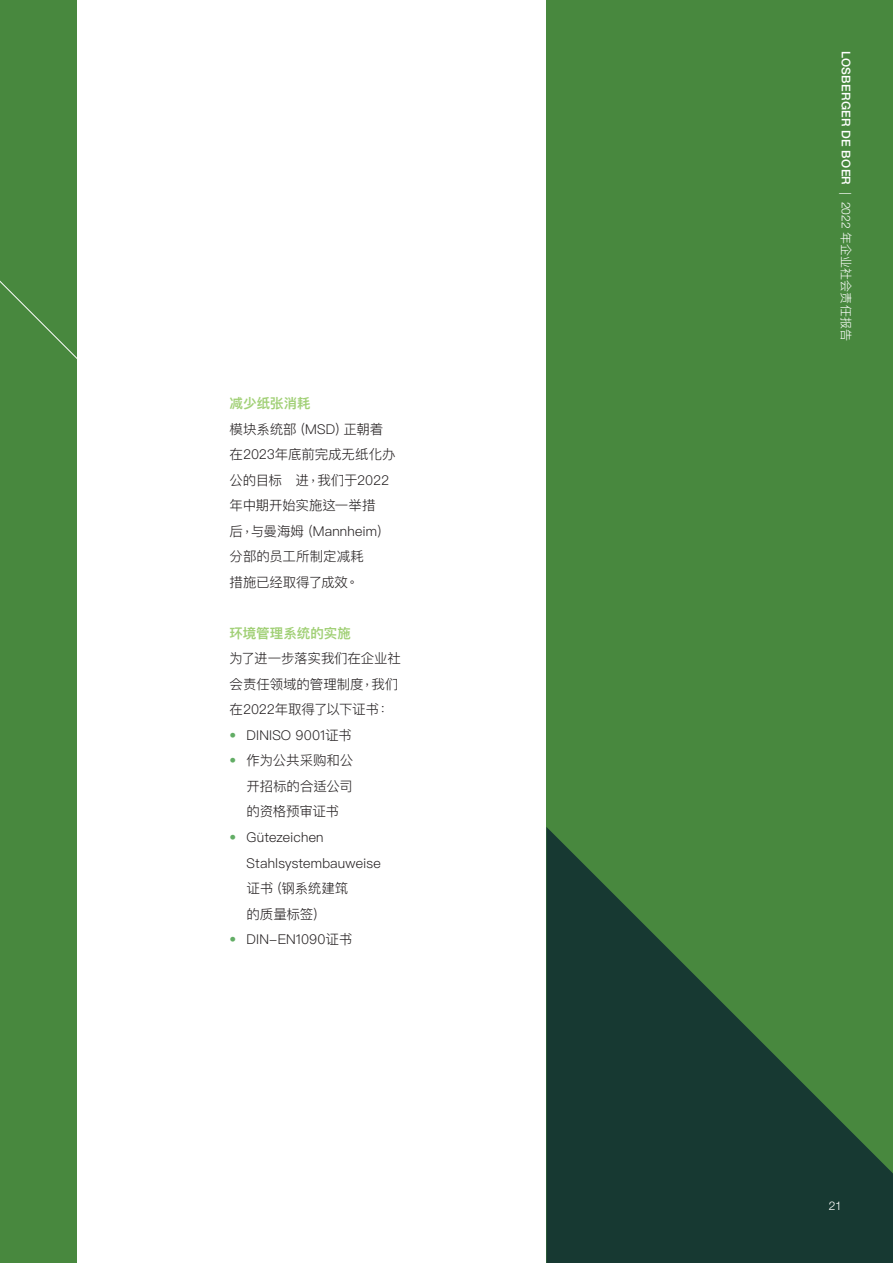
<style>
.page{position:relative;width:893px;height:1263px;background:#fff}
.page>*{position:absolute;margin:0;border:0;box-sizing:border-box;transform-origin:0 0}
.t1{font:300 13.5px/25.5px "Ping Fang HK";letter-spacing:-.005em;color:#231f20}
.t2{font:600 13.5px "Ping Fang HK";color:#a1d076}
.t3{font:500 12px "Helvetica Neue LT Std";letter-spacing:.025em;color:#fff}
.t4{font:300 12px "Helvetica Neue LT Std";color:#fff}
.s1{font-family:"Helvetica Neue LT Std";color:#62ad65}
.s2{font-weight:300}
.s3{font-family:"Ping Fang HK";font-weight:300}
</style>
<div class="page">
<div style="left:0;top:0;width:77px;height:1263px;background:#48883e"></div>
<div style="left:546px;top:0;width:347px;height:1263px;background:#48883e"></div>
<svg style="left:546px;top:827px;width:347px;height:436px;fill:#173932"></svg>
<p class="t2" style="left:230px;top:395px;width:82px">减少纸张消耗</p>
<p class="t1" style="left:230px;top:416px;width:167px">模块系统部（MSD）正朝着在2023年底前完成无纸化办公的目标 进，我们于2022年中期开始实施这一举措<br>后，与曼海姆（Mannheim）分部的员工所制定减耗<br>措施已经取得了成效。</p>
<p class="t2" style="left:230px;top:625px;width:123px">环境管理系统的实施</p>
<p class="t1" style="left:230px;top:646px;width:173px">为了进一步落实我们在企业社会责任领域的管理制度，我们在2022年取得了以下证书：</p>
<p class="t1" style="left:230px;top:722px;width:124px"><span class="s1">•</span> DINISO 9001证书</p>
<p class="t1" style="left:247px;top:748px;width:108px;text-align:justify;text-indent:-17px"><span class="s1">•</span> 作为公共采购和公开招标的合适公司的资格预审证书</p>
<p class="t1" style="left:247px;top:824px;width:136px;text-indent:-17px"><span class="s1">•</span> Gütezeichen<br>Stahlsystembauweise证书（钢系统建筑<br>的质量标签）</p>
<p class="t1" style="left:230px;top:926px;width:124px"><span class="s1">•</span> DIN-EN1090证书</p>
<p class="t3" style="left:853px;top:51px;width:291px;rotate:90deg">LOSBERGER DE BOER <span class="s2">| 2022</span> <span class="s3">年企业社会责任报告</span></p>
<p class="t4" style="left:829px;top:1198px;width:15px">21</p>
</div>
